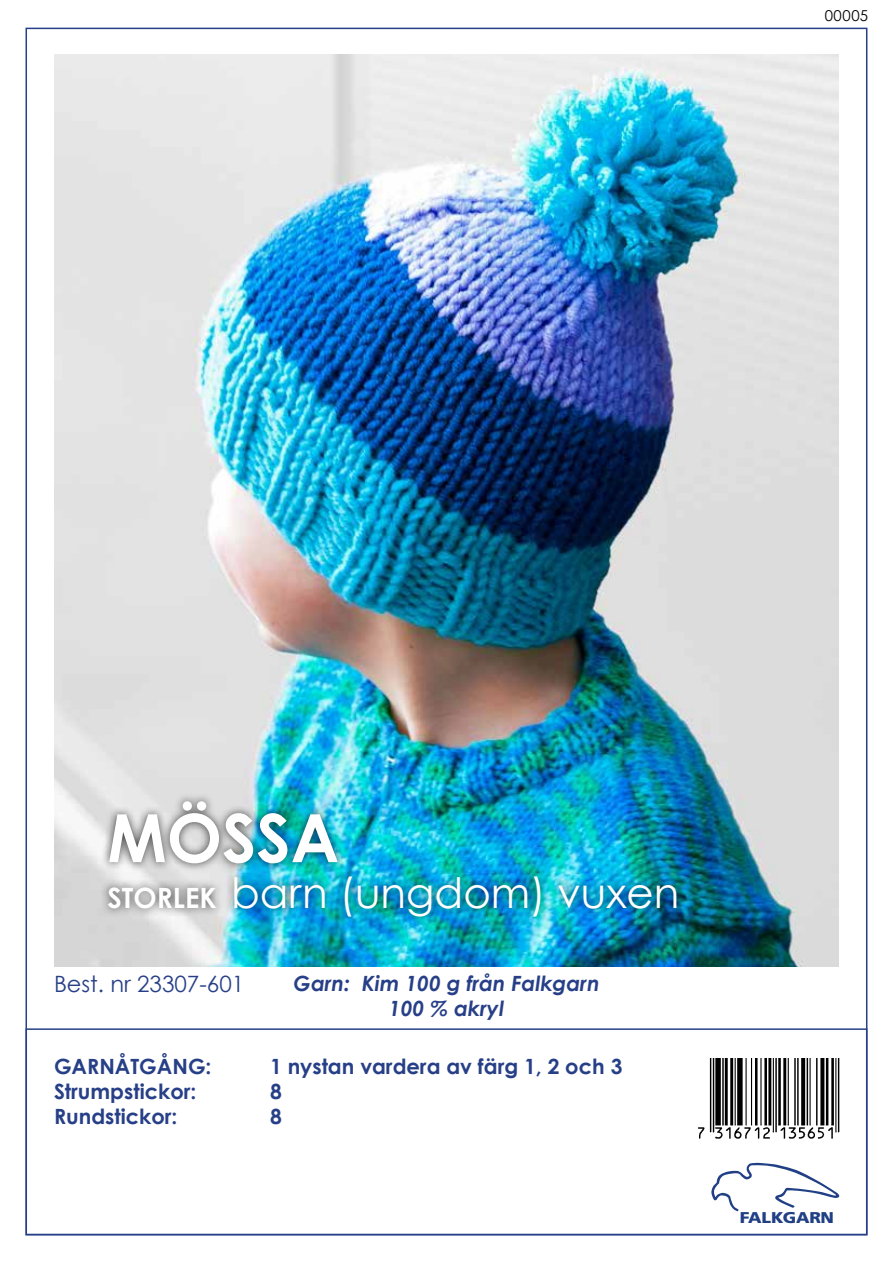
<style>
.page{position:relative;width:893px;height:1263px;background:#fff}
.page>*{position:absolute;margin:0;border:0;box-sizing:border-box;transform-origin:0 0}
.t1{font:700 66.6px "Century Gothic";color:#fff}
.t2{font:42px "Century Gothic";color:#fff}
.t3{font:22.5px "Century Gothic";color:#263f87}
.t4{font:700 21px "Century Gothic";color:#263f87}
.t5{font:italic 700 21px/25.2px "Century Gothic";color:#263f87;text-align:center}
.t6{font:900 15.6px "Frutiger";letter-spacing:-.02em;color:#203f85;scale:1.11 1}
.t7{font:15px "Century Gothic";letter-spacing:.04em;color:#000}
.s1{font-weight:700;font-size:28.05px}
</style>
<div class="page">
<img style="left:54px;top:54px;width:784px;height:912px">
<div style="left:99px;top:793px;width:587px;height:132px;background:#000;opacity:.74"></div>
<div style="left:26px;top:1028px;width:841px;height:207px;border:2px solid #263f87"></div>
<img style="left:698px;top:1058px;width:142px;height:80px">
<svg style="left:711px;top:1163px;width:128px;height:48px"></svg>
<p class="t7" style="left:825px;top:6px;width:45px">00005</p>
<h1 class="t1" style="left:107px;top:796px;width:233px">MÖSSA</h1>
<h2 class="t2" style="left:107px;top:867px;width:574px"><span class="s1">STORLEK</span> barn (ungdom) vuxen</h2>
<p class="t3" style="left:54px;top:970px;width:192px">Best. nr 23307-601</p>
<p class="t5" style="left:293px;top:970px;width:308px">Garn: Kim 100 g från Falkgarn<br>100 % akryl</p>
<p class="t4" style="left:54px;top:1053px;width:159px">GARNÅTGÅNG:</p>
<p class="t4" style="left:270px;top:1053px;width:354px">1 nystan vardera av färg 1, 2 och 3</p>
<p class="t4" style="left:54px;top:1078px;width:144px">Strumpstickor:</p>
<p class="t4" style="left:270px;top:1078px;width:13px">8</p>
<p class="t4" style="left:54px;top:1103px;width:125px">Rundstickor:</p>
<p class="t4" style="left:270px;top:1103px;width:13px">8</p>
<p class="t6" style="left:740px;top:1208px;width:86px">FALKGARN</p>
</div>
